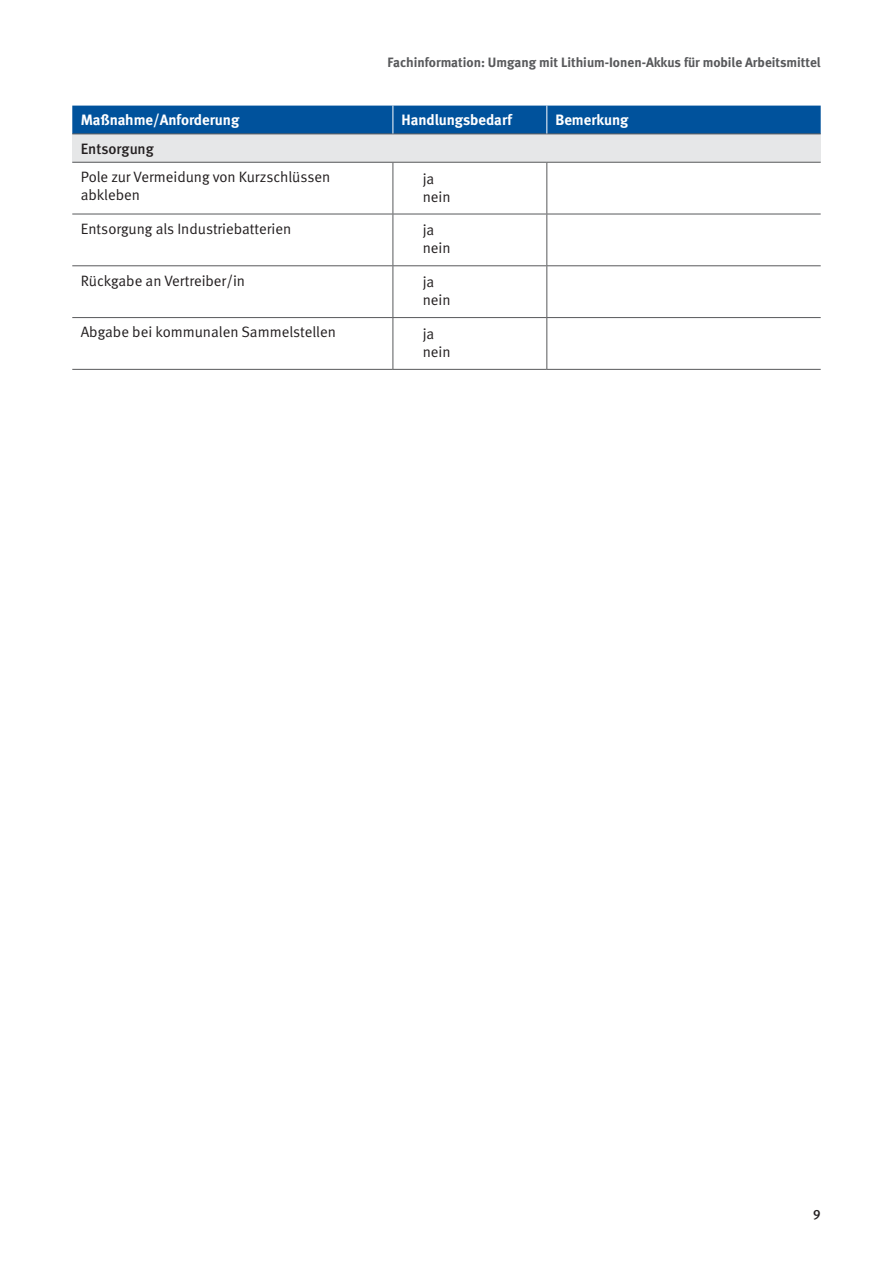
<style>
.page{position:relative;width:893px;height:1263px;background:#fff}
.page>*{position:absolute;margin:0;border:0;box-sizing:border-box;transform-origin:0 0}
._03_Tabellen_und_Graphen_Tabellen_normal{font:15px/18px "DGUV Meta";color:#231f20}
.t1{font:700 15px "DGUV Meta";color:#fff}
._03_Tabellen_und_Graphen_Kasten_Tabelle{font:15px "DGUV Meta";color:#231f20}
._03_Tabellen_und_Graphen_Tabellen_normal-2{font:500 15px "DGUV Meta";color:#231f20}
.t2{font:700 13.5px "DGUV Meta";color:#58595b}
.t3{font:500 13.5px "DGUV Meta";color:#231f20}
</style>
<div class="page">
<div style="left:72px;top:134px;width:749px;height:28px;background:#e6e7e8"></div>
<svg style="left:394px;top:163px;width:427px;height:206px"></svg>
<hr style="left:72px;top:162px;width:321px;height:1px;background:#58595b">
<hr style="left:393px;top:162px;width:154px;height:1px;background:#58595b">
<hr style="left:393px;top:163px;width:1px;height:51px;background:#58595b">
<hr style="left:547px;top:162px;width:274px;height:1px;background:#58595b">
<hr style="left:546px;top:163px;width:1px;height:51px;background:#58595b">
<hr style="left:72px;top:214px;width:321px;height:1px;background:#58595b">
<hr style="left:393px;top:214px;width:154px;height:1px;background:#58595b">
<hr style="left:393px;top:214px;width:1px;height:51px;background:#58595b">
<hr style="left:547px;top:214px;width:274px;height:1px;background:#58595b">
<hr style="left:546px;top:214px;width:1px;height:51px;background:#58595b">
<hr style="left:72px;top:317px;width:321px;height:1px;background:#58595b">
<hr style="left:393px;top:317px;width:154px;height:1px;background:#58595b">
<hr style="left:547px;top:317px;width:274px;height:1px;background:#58595b">
<hr style="left:72px;top:369px;width:321px;height:1px;background:#58595b">
<hr style="left:393px;top:369px;width:154px;height:1px;background:#58595b">
<hr style="left:547px;top:369px;width:274px;height:1px;background:#58595b">
<hr style="left:72px;top:134px;width:321px;height:1px;background:#58595b">
<hr style="left:393px;top:134px;width:154px;height:1px;background:#58595b">
<hr style="left:547px;top:134px;width:274px;height:1px;background:#58595b">
<hr style="left:72px;top:265px;width:321px;height:1px;background:#58595b">
<hr style="left:393px;top:265px;width:154px;height:1px;background:#58595b">
<hr style="left:393px;top:266px;width:1px;height:51px;background:#58595b">
<hr style="left:547px;top:265px;width:274px;height:1px;background:#58595b">
<hr style="left:546px;top:266px;width:1px;height:51px;background:#58595b">
<hr style="left:393px;top:318px;width:1px;height:51px;background:#58595b">
<hr style="left:546px;top:318px;width:1px;height:51px;background:#58595b">
<div style="left:72px;top:106px;width:749px;height:28px;background:#00529c"></div>
<p class="t2" style="left:388px;top:54px;width:435px">Fachinformation: Umgang mit Lithium-Ionen-Akkus für mobile Arbeitsmittel</p>
<p class="t1" style="left:81px;top:111px;width:160px">Maßnahme/Anforderung</p>
<p class="t1" style="left:401px;top:111px;width:112px">Handlungsbedarf</p>
<p class="t1" style="left:555px;top:111px;width:75px">Bemerkung</p>
<p class="_03_Tabellen_und_Graphen_Tabellen_normal-2" style="left:81px;top:140px;width:75px">Entsorgung</p>
<p class="_03_Tabellen_und_Graphen_Tabellen_normal" style="left:81px;top:168px;width:251px">Pole zur Vermeidung von Kurzschlüssen abkleben</p>
<p class="_03_Tabellen_und_Graphen_Kasten_Tabelle" style="left:423px;top:170px;width:13px">ja</p>
<p class="_03_Tabellen_und_Graphen_Kasten_Tabelle" style="left:423px;top:188px;width:29px">nein</p>
<p class="_03_Tabellen_und_Graphen_Tabellen_normal" style="left:81px;top:220px;width:212px">Entsorgung als Industriebatterien</p>
<p class="_03_Tabellen_und_Graphen_Kasten_Tabelle" style="left:423px;top:221px;width:13px">ja</p>
<p class="_03_Tabellen_und_Graphen_Kasten_Tabelle" style="left:423px;top:239px;width:29px">nein</p>
<p class="_03_Tabellen_und_Graphen_Tabellen_normal" style="left:81px;top:272px;width:166px">Rückgabe an Vertreiber/in</p>
<p class="_03_Tabellen_und_Graphen_Kasten_Tabelle" style="left:423px;top:273px;width:13px">ja</p>
<p class="_03_Tabellen_und_Graphen_Kasten_Tabelle" style="left:423px;top:291px;width:29px">nein</p>
<p class="_03_Tabellen_und_Graphen_Tabellen_normal" style="left:81px;top:324px;width:257px">Abgabe bei kommunalen Sammelstellen</p>
<p class="_03_Tabellen_und_Graphen_Kasten_Tabelle" style="left:423px;top:325px;width:13px">ja</p>
<p class="_03_Tabellen_und_Graphen_Kasten_Tabelle" style="left:423px;top:343px;width:29px">nein</p>
<p class="t3" style="left:813px;top:1207px;width:9px">9</p>
</div>
